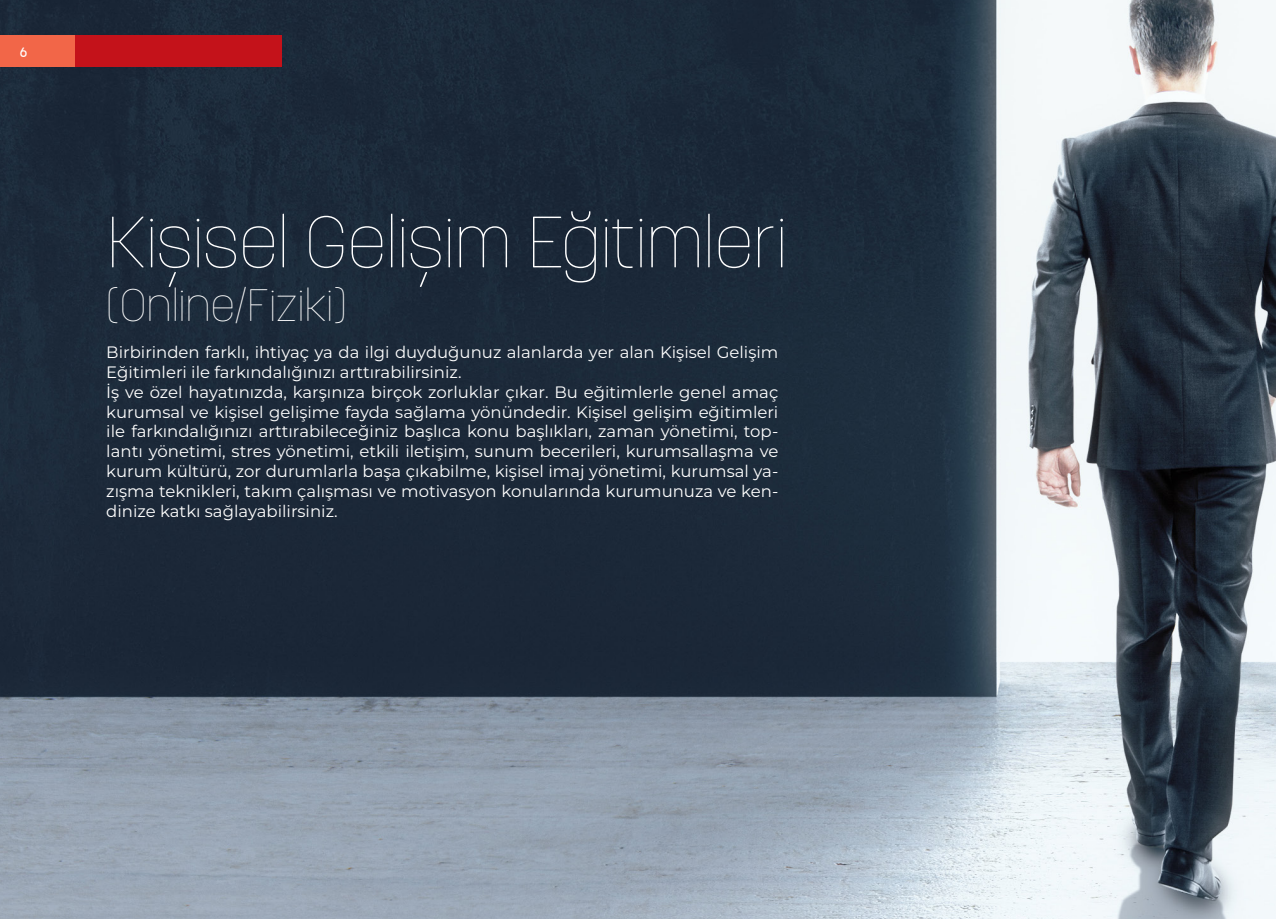
<style>
.page{position:relative;width:1276px;height:919px;background:#fff}
.page>*{position:absolute;margin:0;border:0;box-sizing:border-box;transform-origin:0 0}
.t1{font:100 72px "Korolev Rounded";color:#fff}
.t2{font:100 45px "Korolev Rounded";color:#fff}
.t3{font:16.5px/19.8px "Montserrat";color:#fff}
.t4{font:500 13.5px "Korolev Rounded";color:#fff}
</style>
<div class="page">
<img style="left:0;top:0;width:1276px;height:918px">
<div style="left:74px;top:35px;width:208px;height:32px;background:#c4121a"></div>
<div style="left:0;top:35px;width:74px;height:32px;background:#f26648"></div>
<p class="t4" style="left:20px;top:44px;width:9px">6</p>
<p class="t1" style="left:106px;top:198px;width:682px">Kişisel Gelişim Eğitimleri</p>
<p class="t2" style="left:106px;top:278px;width:242px">(Online/Fiziki)</p>
<p class="t3" style="left:106px;top:342px;width:673px">Birbirinden farklı, ihtiyaç ya da ilgi duyduğunuz alanlarda yer alan Kişisel Gelişim<br>Eğitimleri ile farkındalığınızı arttırabilirsiniz.</p>
<p class="t3" style="left:106px;top:381px;width:673px;text-align:justify">İş ve özel hayatınızda, karşınıza birçok zorluklar çıkar. Bu eğitimlerle genel amaç kurumsal ve kişisel gelişime fayda sağlama yönündedir. Kişisel gelişim eğitimleri ile farkındalığınızı arttırabileceğiniz başlıca konu başlıkları, zaman yönetimi, top&shy;lantı yönetimi, stres yönetimi, etkili iletişim, sunum becerileri, kurumsallaşma ve kurum kültürü, zor durumlarla başa çıkabilme, kişisel imaj yönetimi, kurumsal ya&shy;zışma teknikleri, takım çalışması ve motivasyon konularında kurumunuza ve ken&shy;dinize katkı sağlayabilirsiniz.</p>
</div>
